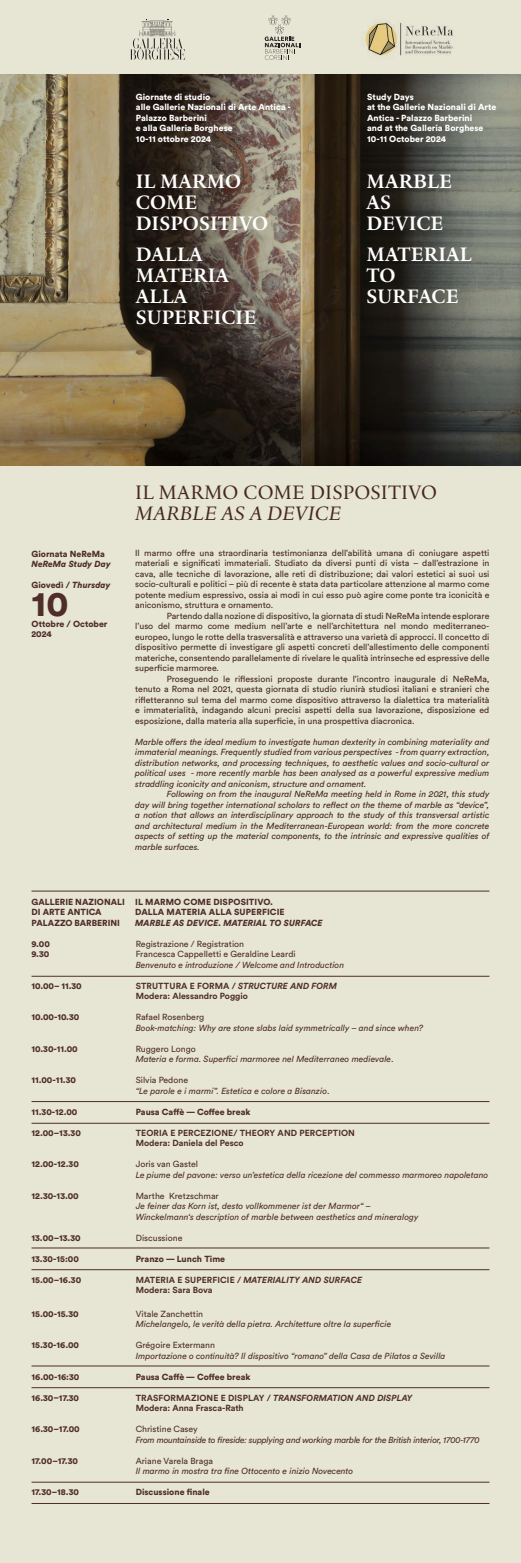
<style>
.page{position:relative;width:521px;height:1563px;background:#e7e5d4}
.page>*{position:absolute;margin:0;border:0;box-sizing:border-box;transform-origin:0 0}
.t1{font:900 35px "Circular Std";color:#4e2d2b}
.t2{font:700 21px/21px "Practice";letter-spacing:.01em;color:#fff}
.t3{font:21px "Practice";letter-spacing:.01em;color:#4e2d2b}
.t4{font:21px "Practice Regular Ita";letter-spacing:.01em;color:#4e2d2b}
.t5{font:8.75px/10.5px "Circular Std";color:#4e2d2b;text-align:justify}
.t6{font:italic 8.75px/10.5px "Circular Std";color:#4e2d2b}
.t7{font:900 8.75px/10.5px "Circular Std";color:#4e2d2b}
.t8{font:700 8.75px/10.5px "Circular Std";color:#4e2d2b}
.t9{font:900 8.75px/10.5px "Circular Std";color:#fff}
.t10{font:italic 8.75px "Circular Std";letter-spacing:-.025em;color:#4e2d2b}
.t11{font:italic 900 8.75px "Circular Std";letter-spacing:.01em;color:#4e2d2b}
.s1{font-style:italic}
.s2{font-style:normal}
</style>
<div class="page">
<img style="left:0;top:74px;width:521px;height:392px">
<hr style="left:32px;top:890px;width:457px;height:1px;background:#4e2d2b">
<hr style="left:32px;top:1101px;width:457px;height:1px;background:#4e2d2b">
<hr style="left:32px;top:976px;width:457px;height:1px;background:#4e2d2b">
<hr style="left:32px;top:1247px;width:457px;height:1px;background:#4e2d2b">
<hr style="left:32px;top:1365px;width:457px;height:1px;background:#4e2d2b">
<hr style="left:32px;top:1123px;width:457px;height:1px;background:#4e2d2b">
<hr style="left:32px;top:1269px;width:457px;height:1px;background:#4e2d2b">
<hr style="left:32px;top:1387px;width:457px;height:1px;background:#4e2d2b">
<hr style="left:32px;top:1481px;width:457px;height:1px;background:#4e2d2b">
<hr style="left:32px;top:1503px;width:457px;height:1px;background:#4e2d2b">
<svg style="left:130px;top:19px;width:55px;height:41px"></svg>
<svg style="left:265px;top:15px;width:35px;height:45px"></svg>
<img style="left:365px;top:22px;width:88px;height:34px">
<p class="t9" style="left:136px;top:91px;width:156px">Giornate di studio<br>alle Gallerie Nazionali di Arte Antica -<br>Palazzo Barberini<br>e alla Galleria Borghese<br>10-11 ottobre 2024</p>
<p class="t9" style="left:367px;top:91px;width:131px">Study Days<br>at the Gallerie Nazionali di Arte<br>Antica - Palazzo Barberini<br>and at the Galleria Borghese<br>10-11 October 2024</p>
<h2 class="t2" style="left:136px;top:170px;width:134px">IL MARMO<br>COME<br>DISPOSITIVO</h2>
<h2 class="t2" style="left:136px;top:243px;width:122px">DALLA<br>MATERIA<br>ALLA<br>SUPERFICIE</h2>
<h2 class="t2" style="left:366px;top:170px;width:87px">MARBLE<br>AS<br>DEVICE</h2>
<h2 class="t2" style="left:366px;top:243px;width:107px">MATERIAL<br>TO<br>SURFACE</h2>
<p class="t7" style="left:31px;top:548px;width:75px">Giornata NeReMa</p>
<p class="t11" style="left:31px;top:558px;width:81px">NeReMa Study Day</p>
<p class="t7" style="left:31px;top:579px;width:80px">Giovedì / <span class="s1">Thursday</span></p>
<p class="t7" style="left:31px;top:618px;width:77px">Ottobre / October</p>
<h1 class="t1" style="left:32px;top:580px;width:39px">10</h1>
<p class="t7" style="left:31px;top:628px;width:22px">2024</p>
<h2 class="t3" style="left:135px;top:478px;width:303px">IL MARMO COME DISPOSITIVO</h2>
<h2 class="t4" style="left:135px;top:499px;width:207px">MARBLE AS A DEVICE</h2>
<p class="t5" style="left:135px;top:547px;width:356px">Il marmo offre una straordinaria testimonianza dell’abilità umana di coniugare aspetti materiali e significati immateriali. Studiato da diversi punti di vista – dall’estrazione in cava, alle tecniche di lavorazione, alle reti di distribuzione; dai valori estetici ai suoi usi socio-culturali e politici – più di recente è stata data particolare attenzione al marmo come potente medium espressivo, ossia ai modi in cui esso può agire come ponte tra iconicità e aniconismo, struttura e ornamento.</p>
<p class="t5" style="left:135px;top:610px;width:356px;text-indent:32px">Partendo dalla nozione di dispositivo, la giornata di studi NeReMa intende esplorare l’uso del marmo come medium nell’arte e nell’architettura nel mondo mediterraneo&shy;europeo, lungo le rotte della trasversalità e attraverso una varietà di approcci. Il concetto di dispositivo permette di investigare gli aspetti concreti dell’allestimento delle componenti materiche, consentendo parallelamente di rivelare le qualità intrinseche ed espressive delle superficie marmoree.</p>
<p class="t5" style="left:135px;top:673px;width:356px;text-indent:32px">Proseguendo le riflessioni proposte durante l’incontro inaugurale di NeReMa, tenuto a Roma nel 2021, questa giornata di studio riunirà studiosi italiani e stranieri che rifletteranno sul tema del marmo come dispositivo attraverso la dialettica tra materialità e immaterialità, indagando alcuni precisi aspetti della sua lavorazione, disposizione ed esposizione, dalla materia alla superficie, in una prospettiva diacronica.</p>
<p class="t6" style="left:135px;top:736px;width:356px;text-align:justify">Marble offers the ideal medium to investigate human dexterity in combining materiality and immaterial meanings. Frequently studied from various perspectives - from quarry extraction, distribution networks, and processing techniques, to aesthetic values and socio-cultural or political uses - more recently marble has been analysed as a powerful expressive medium straddling iconicity and aniconism, structure and ornament.</p>
<p class="t6" style="left:135px;top:789px;width:356px;text-align:justify;text-indent:32px">Following on from the inaugural NeReMa meeting held in Rome in 2021, this study day will bring together international scholars to reflect on the theme of marble as “device”, a notion that allows an interdisciplinary approach to the study of this transversal artistic and architectural medium in the Mediterranean-European world: from the more concrete aspects of setting up the material components, to the intrinsic and expressive qualities of marble surfaces.</p>
<p class="t7" style="left:32px;top:896px;width:95px">GALLERIE NAZIONALI<br>DI ARTE ANTICA<br>PALAZZO BARBERINI</p>
<p class="t7" style="left:31px;top:938px;width:20px">9.00</p>
<p class="t5" style="left:136px;top:938px;width:110px">Registrazione / Registration</p>
<p class="t7" style="left:31px;top:949px;width:19px">9.30</p>
<p class="t5" style="left:136px;top:949px;width:161px">Francesca Cappelletti e Geraldine Leardi</p>
<p class="t6" style="left:136px;top:959px;width:210px">Benvenuto e introduzione / Welcome and Introduction</p>
<p class="t7" style="left:31px;top:980px;width:52px">10.00– 11.30</p>
<p class="t8" style="left:136px;top:980px;width:203px">STRUTTURA E FORMA / <span class="s1">STRUCTURE AND FORM<br></span>Modera: Alessandro Poggio</p>
<p class="t7" style="left:31px;top:1012px;width:49px">10.00-10.30</p>
<p class="t5" style="left:136px;top:1012px;width:70px">Rafael Rosenberg</p>
<p class="t6" style="left:136px;top:1022px;width:289px">Book-matching: Why are stone slabs laid symmetrically – and since when?</p>
<p class="t7" style="left:31px;top:1043px;width:48px">10.30-11.00</p>
<p class="t6" style="left:136px;top:1043px;width:259px"><span class="s2">Ruggero Longo<br></span>Materia e forma. Superfici marmoree nel Mediterraneo medievale<span class="s2">.</span></p>
<p class="t7" style="left:31px;top:1075px;width:46px">11.00-11.30</p>
<p class="t6" style="left:136px;top:1075px;width:195px"><span class="s2">Silvia Pedone<br></span>“Le parole e i marmi”. Estetica e colore a Bisanzio<span class="s2">.</span></p>
<p class="t7" style="left:31px;top:1106px;width:47px">11.30-12.00</p>
<p class="t7" style="left:136px;top:1106px;width:116px">Pausa Caffè — Coffee break</p>
<p class="t7" style="left:31px;top:1127px;width:51px">12.00–13.30</p>
<p class="t8" style="left:136px;top:1127px;width:221px">TEORIA E PERCEZIONE/ THEORY AND PERCEPTION<br>Modera: Daniela del Pesco</p>
<p class="t7" style="left:31px;top:1159px;width:49px">12.00-12.30</p>
<p class="t5" style="left:136px;top:1159px;width:64px">Joris van Gastel</p>
<p class="t6" style="left:136px;top:1169px;width:354px">Le piume del pavone: verso un’estetica della ricezione del commesso marmoreo napoletano</p>
<p class="t7" style="left:31px;top:1190px;width:49px">12.30-13.00</p>
<p class="t5" style="left:136px;top:1190px;width:85px">Marthe Kretzschmar</p>
<p class="t6" style="left:136px;top:1201px;width:284px">Je feiner das Korn ist, desto vollkommener ist der Marmor“ –<br>Winckelmann‘s description of marble between aesthetics and mineralogy</p>
<p class="t7" style="left:31px;top:1232px;width:51px">13.00–13.30</p>
<p class="t5" style="left:136px;top:1232px;width:48px">Discussione</p>
<p class="t7" style="left:31px;top:1253px;width:49px">13.30-15:00</p>
<p class="t7" style="left:136px;top:1253px;width:91px">Pranzo — Lunch Time</p>
<p class="t7" style="left:31px;top:1274px;width:51px">15.00–16.30</p>
<p class="t8" style="left:136px;top:1274px;width:228px">MATERIA E SUPERFICIE / <span class="s1">MATERIALITY AND SURFACE<br></span>Modera: Sara Bova</p>
<p class="t7" style="left:31px;top:1308px;width:49px">15.00-15.30</p>
<p class="t5" style="left:136px;top:1308px;width:69px">Vitale Zanchettin</p>
<p class="t6" style="left:136px;top:1318px;width:257px">Michelangelo, le verità della pietra. Architetture oltre la superficie</p>
<p class="t7" style="left:31px;top:1339px;width:49px">15.30-16.00</p>
<p class="t5" style="left:136px;top:1339px;width:81px">Grégoire Extermann</p>
<p class="t6" style="left:136px;top:1350px;width:311px">Importazione o continuità? Il dispositivo “romano” della Casa de Pilatos a Sevilla</p>
<p class="t7" style="left:31px;top:1371px;width:49px">16.00-16:30</p>
<p class="t7" style="left:136px;top:1371px;width:116px">Pausa Caffè — Coffee break</p>
<p class="t7" style="left:31px;top:1392px;width:49px">16.30–17.30</p>
<p class="t8" style="left:136px;top:1392px;width:278px">TRASFORMAZIONE E DISPLAY / <span class="s1">TRANSFORMATION AND DISPLAY<br></span>Modera: Anna Frasca-Rath</p>
<p class="t7" style="left:31px;top:1423px;width:50px">16.30–17.00</p>
<p class="t5" style="left:136px;top:1423px;width:64px">Christine Casey</p>
<p class="t10" style="left:136px;top:1434px;width:346px">From mountainside to fireside: supplying and working marble for the British interior, 1700-1770</p>
<p class="t7" style="left:31px;top:1455px;width:48px">17.00–17.30</p>
<p class="t5" style="left:136px;top:1455px;width:79px">Ariane Varela Braga</p>
<p class="t6" style="left:136px;top:1465px;width:219px">Il marmo in mostra tra fine Ottocento e inizio Novecento</p>
<p class="t7" style="left:31px;top:1486px;width:49px">17.30–18.30</p>
<p class="t7" style="left:136px;top:1486px;width:76px">Discussione finale</p>
<p class="t7" style="left:135px;top:896px;width:151px">IL MARMO COME DISPOSITIVO.<br>DALLA MATERIA ALLA SUPERFICIE</p>
<p class="t11" style="left:135px;top:917px;width:189px">MARBLE AS DEVICE. MATERIAL TO SURFACE</p>
</div>
